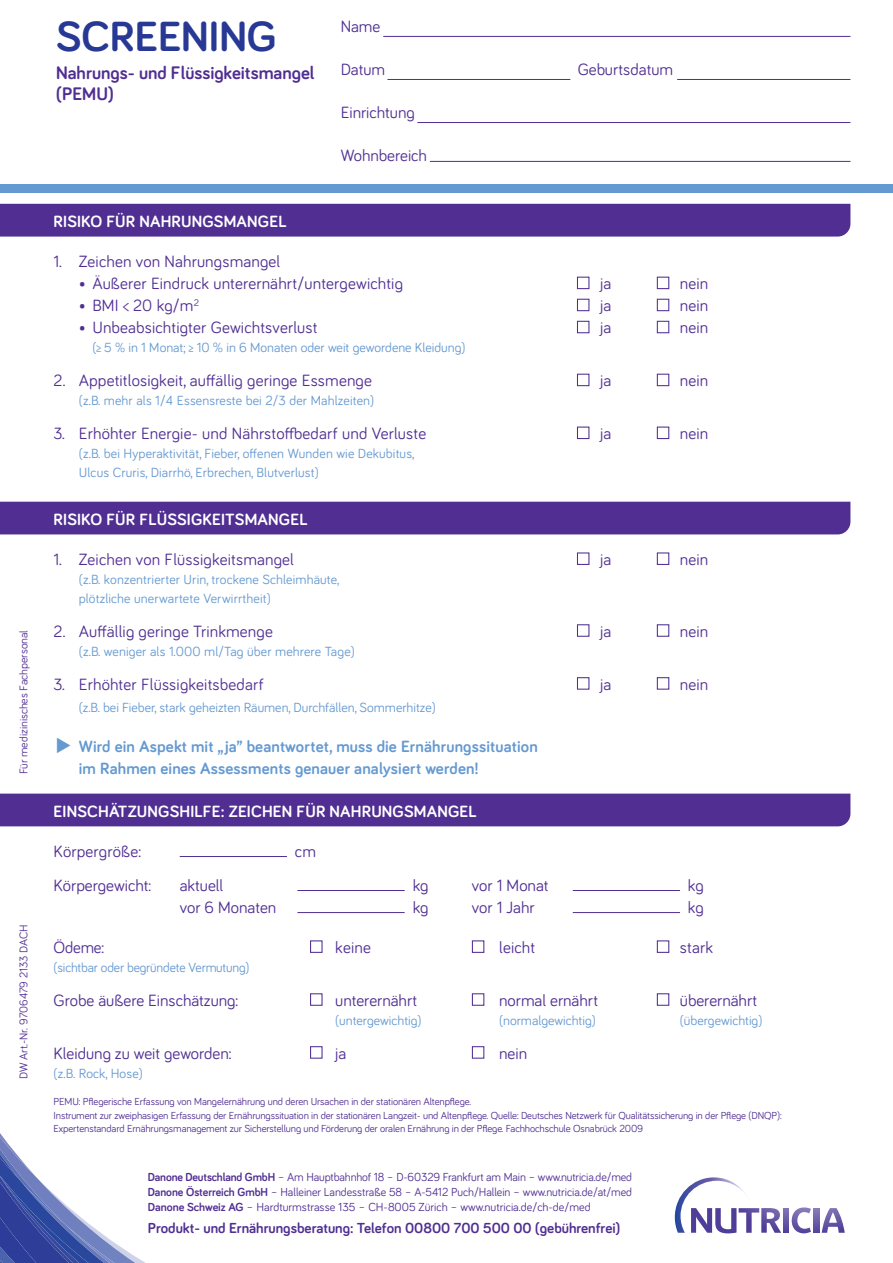
<style>
.page{position:relative;width:893px;height:1263px;background:#fff}
.page>*{position:absolute;margin:0;border:0;box-sizing:border-box;transform-origin:0 0}
.t1{font:700 43.5px "Bariol";color:#273895}
.t2{font:700 18.75px/21px "Bariol";color:#502e92}
.t3{font:16.8px "Bariol";letter-spacing:.01em;color:#502e92}
.t4{font:700 16.8px/22px "Bariol";letter-spacing:.01em;color:#6599d1}
.t5{font:700 16.8px "Bariol";letter-spacing:.01em;color:#fff}
.t6{font:700 15px "Bariol";color:#502e92}
.t7{font:13.65px/18.9px "Bariol";letter-spacing:.01em;color:#6599d1}
.t8{font:13.65px "Bariol";letter-spacing:-.01em;color:#6599d1}
.t9{font:12px/15px "Bariol";color:#502e92;text-align:justify}
.t10{font:11.55px "Bariol";color:#502e92}
.t11{font:10.5px/13.5px "Bariol";letter-spacing:-.01em;color:#502e92}
.s1{font-weight:700}
</style>
<div class="page">
<svg style="left:0;top:1133px;width:146px;height:130px"></svg>
<img style="left:21px;top:1157px;width:83px;height:106px">
<img style="left:0;top:1154px;width:21px;height:22px">
<img style="left:0;top:1176px;width:88px;height:87px">
<div style="left:0;top:184px;width:893px;height:8px;background:#6599d1"></div>
<div style="left:0;top:204px;width:850px;height:33px;background:#502e92"></div>
<div style="left:577px;top:277px;width:12px;height:12px;border:1px solid #502e92"></div>
<div style="left:657px;top:277px;width:12px;height:12px;border:1px solid #502e92"></div>
<div style="left:577px;top:299px;width:12px;height:12px;border:1px solid #502e92"></div>
<div style="left:657px;top:299px;width:12px;height:12px;border:1px solid #502e92"></div>
<div style="left:577px;top:321px;width:12px;height:12px;border:1px solid #502e92"></div>
<div style="left:657px;top:321px;width:12px;height:12px;border:1px solid #502e92"></div>
<div style="left:577px;top:374px;width:12px;height:12px;border:1px solid #502e92"></div>
<div style="left:657px;top:374px;width:12px;height:12px;border:1px solid #502e92"></div>
<div style="left:577px;top:427px;width:12px;height:12px;border:1px solid #502e92"></div>
<div style="left:657px;top:427px;width:12px;height:12px;border:1px solid #502e92"></div>
<div style="left:0;top:502px;width:850px;height:32px;background:#502e92"></div>
<div style="left:577px;top:552px;width:12px;height:13px;border:1px solid #502e92"></div>
<div style="left:657px;top:552px;width:12px;height:13px;border:1px solid #502e92"></div>
<div style="left:577px;top:624px;width:12px;height:13px;border:1px solid #502e92"></div>
<div style="left:657px;top:624px;width:12px;height:13px;border:1px solid #502e92"></div>
<div style="left:577px;top:677px;width:12px;height:13px;border:1px solid #502e92"></div>
<div style="left:657px;top:677px;width:12px;height:13px;border:1px solid #502e92"></div>
<div style="left:0;top:794px;width:850px;height:32px;background:#502e92"></div>
<hr style="left:180px;top:856px;width:107px;height:1px;background:#502e92">
<hr style="left:297px;top:890px;width:108px;height:1px;background:#502e92">
<hr style="left:573px;top:890px;width:107px;height:1px;background:#502e92">
<hr style="left:297px;top:912px;width:108px;height:1px;background:#502e92">
<hr style="left:573px;top:912px;width:107px;height:1px;background:#502e92">
<div style="left:310px;top:940px;width:13px;height:13px;border:1px solid #502e92"></div>
<div style="left:472px;top:940px;width:12px;height:13px;border:1px solid #502e92"></div>
<div style="left:657px;top:940px;width:12px;height:13px;border:1px solid #502e92"></div>
<div style="left:310px;top:993px;width:13px;height:13px;border:1px solid #502e92"></div>
<div style="left:472px;top:993px;width:12px;height:13px;border:1px solid #502e92"></div>
<div style="left:657px;top:993px;width:12px;height:13px;border:1px solid #502e92"></div>
<div style="left:310px;top:1046px;width:13px;height:13px;border:1px solid #502e92"></div>
<div style="left:472px;top:1046px;width:12px;height:13px;border:1px solid #502e92"></div>
<img style="left:750px;top:1208px;width:9px;height:25px">
<img style="left:814px;top:1208px;width:5px;height:25px">
<img style="left:822px;top:1208px;width:23px;height:25px">
<img style="left:792px;top:1207px;width:19px;height:26px">
<img style="left:783px;top:1208px;width:6px;height:25px">
<img style="left:761px;top:1208px;width:20px;height:25px">
<img style="left:675px;top:1177px;width:75px;height:56px">
<hr style="left:383px;top:36px;width:467px;height:1px;background:#502e92">
<hr style="left:387px;top:79px;width:183px;height:1px;background:#502e92">
<hr style="left:677px;top:79px;width:173px;height:1px;background:#502e92">
<hr style="left:417px;top:122px;width:433px;height:1px;background:#502e92">
<hr style="left:430px;top:161px;width:420px;height:1px;background:#502e92">
<p class="t10" style="left:16px;top:774px;width:146px;rotate:-90deg">Für medizinisches Fachpersonal</p>
<p class="t10" style="left:16px;top:1079px;width:156px;rotate:-90deg">DW Art.-Nr. 9706479 2133 DACH</p>
<h1 class="t1" style="left:56px;top:6px;width:222px">SCREENING</h1>
<p class="t2" style="left:56px;top:62px;width:260px">Nahrungs- und Flüssigkeitsmangel (PEMU)</p>
<p class="t5" style="left:54px;top:210px;width:234px">RISIKO FÜR NAHRUNGSMANGEL</p>
<p class="t3" style="left:341px;top:15px;width:41px">Name</p>
<p class="t3" style="left:341px;top:58px;width:46px">Datum</p>
<p class="t3" style="left:578px;top:58px;width:97px">Geburtsdatum</p>
<p class="t3" style="left:341px;top:101px;width:76px">Einrichtung</p>
<p class="t3" style="left:341px;top:144px;width:88px">Wohnbereich</p>
<p class="t3" style="left:54px;top:250px;width:228px">1. Zeichen von Nahrungsmangel</p>
<p class="t3" style="left:79px;top:272px;width:326px">• Äußerer Eindruck unterernährt/untergewichtig</p>
<p class="t3" style="left:600px;top:272px;width:13px">ja</p>
<p class="t3" style="left:680px;top:272px;width:30px">nein</p>
<p class="t3" style="left:79px;top:294px;width:122px">• BMI &lt; 20 kg/m<sup>2</sup></p>
<p class="t3" style="left:600px;top:294px;width:13px">ja</p>
<p class="t3" style="left:680px;top:294px;width:30px">nein</p>
<p class="t3" style="left:79px;top:316px;width:240px">• Unbeabsichtigter Gewichtsverlust</p>
<p class="t3" style="left:600px;top:316px;width:13px">ja</p>
<p class="t3" style="left:680px;top:316px;width:30px">nein</p>
<p class="t7" style="left:92px;top:337px;width:375px">(≥ 5 % in 1 Monat; ≥ 10 % in 6 Monaten oder weit gewordene Kleidung)</p>
<p class="t3" style="left:54px;top:369px;width:320px">2. Appetitlosigkeit, auffällig geringe Essmenge</p>
<p class="t3" style="left:600px;top:369px;width:13px">ja</p>
<p class="t3" style="left:680px;top:369px;width:30px">nein</p>
<p class="t7" style="left:79px;top:390px;width:297px">(z.B. mehr als 1/4 Essensreste bei 2/3 der Mahlzeiten)</p>
<p class="t3" style="left:54px;top:422px;width:374px">3. Erhöhter Energie- und Nährstoffbedarf und Verluste</p>
<p class="t3" style="left:600px;top:422px;width:13px">ja</p>
<p class="t3" style="left:680px;top:422px;width:30px">nein</p>
<p class="t7" style="left:79px;top:443px;width:337px">(z.B. bei Hyperaktivität, Fieber, offenen Wunden wie Dekubitus,<br>Ulcus Cruris, Diarrhö, Erbrechen, Blutverlust)</p>
<p class="t5" style="left:54px;top:507px;width:255px">RISIKO FÜR FLÜSSIGKEITSMANGEL</p>
<p class="t3" style="left:54px;top:548px;width:242px">1. Zeichen von Flüssigkeitsmangel</p>
<p class="t3" style="left:600px;top:548px;width:13px">ja</p>
<p class="t3" style="left:680px;top:548px;width:30px">nein</p>
<p class="t7" style="left:79px;top:569px;width:262px">(z.B. konzentrierter Urin, trockene Schleimhäute, plötzliche unerwartete Verwirrtheit)</p>
<p class="t3" style="left:54px;top:620px;width:221px">2. Auffällig geringe Trinkmenge</p>
<p class="t3" style="left:600px;top:620px;width:13px">ja</p>
<p class="t3" style="left:680px;top:620px;width:30px">nein</p>
<p class="t7" style="left:79px;top:641px;width:277px">(z.B. weniger als 1.000 ml/Tag über mehrere Tage)</p>
<p class="t3" style="left:54px;top:673px;width:211px">3. Erhöhter Flüssigkeitsbedarf</p>
<p class="t3" style="left:600px;top:673px;width:13px">ja</p>
<p class="t3" style="left:680px;top:673px;width:30px">nein</p>
<p class="t7" style="left:79px;top:697px;width:358px">(z.B. bei Fieber, stark geheizten Räumen, Durchfällen, Sommerhitze)</p>
<p class="t4" style="left:79px;top:734px;width:460px">Wird ein Aspekt mit „ja” beantwortet, muss die Ernährungssituation im Rahmen eines Assessments genauer analysiert werden!</p>
<p class="t5" style="left:54px;top:799px;width:425px">EINSCHÄTZUNGSHILFE: ZEICHEN FÜR NAHRUNGSMANGEL</p>
<p class="t3" style="left:54px;top:840px;width:89px">Körpergröße:</p>
<p class="t3" style="left:295px;top:840px;width:22px">cm</p>
<p class="t3" style="left:54px;top:874px;width:99px">Körpergewicht:</p>
<p class="t3" style="left:180px;top:874px;width:45px">aktuell</p>
<p class="t3" style="left:413px;top:874px;width:17px">kg</p>
<p class="t3" style="left:472px;top:874px;width:78px">vor 1 Monat</p>
<p class="t3" style="left:688px;top:874px;width:17px">kg</p>
<p class="t3" style="left:180px;top:896px;width:98px">vor 6 Monaten</p>
<p class="t3" style="left:413px;top:896px;width:17px">kg</p>
<p class="t3" style="left:472px;top:896px;width:64px">vor 1 Jahr</p>
<p class="t3" style="left:688px;top:896px;width:17px">kg</p>
<p class="t3" style="left:54px;top:936px;width:52px">Ödeme:</p>
<p class="t3" style="left:335px;top:936px;width:37px">keine</p>
<p class="t3" style="left:499px;top:936px;width:37px">leicht</p>
<p class="t3" style="left:680px;top:936px;width:35px">stark</p>
<p class="t8" style="left:54px;top:958px;width:197px">(sichtbar oder begründete Vermutung)</p>
<p class="t3" style="left:54px;top:989px;width:186px">Grobe äußere Einschätzung:</p>
<p class="t3" style="left:335px;top:989px;width:84px">unterernährt</p>
<p class="t3" style="left:499px;top:989px;width:100px">normal ernährt</p>
<p class="t3" style="left:680px;top:989px;width:79px">überernährt</p>
<p class="t7" style="left:335px;top:1010px;width:88px">(untergewichtig)</p>
<p class="t7" style="left:499px;top:1010px;width:98px">(normalgewichtig)</p>
<p class="t7" style="left:680px;top:1010px;width:84px">(übergewichtig)</p>
<p class="t3" style="left:54px;top:1041px;width:179px">Kleidung zu weit geworden:</p>
<p class="t3" style="left:335px;top:1041px;width:13px">ja</p>
<p class="t3" style="left:499px;top:1041px;width:29px">nein</p>
<p class="t7" style="left:54px;top:1063px;width:91px">(z.B. Rock, Hose)</p>
<p class="t11" style="left:54px;top:1094px;width:730px">PEMU: Pflegerische Erfassung von Mangelernährung und deren Ursachen in der stationären Altenpflege.<br>Instrument zur zweiphasigen Erfassung der Ernährungssituation in der stationären Langzeit- und Altenpflege. Quelle: Deutsches Netzwerk für Qualitätssicherung in der Pflege (DNQP):<br>Expertenstandard Ernährungsmanagement zur Sicherstellung und Förderung der oralen Ernährung in der Pflege. Fachhochschule Osnabrück 2009</p>
<p class="t9" style="left:148px;top:1168px;width:486px"><span class="s1">Danone Deutschland GmbH</span> – Am Hauptbahnhof 18 – D-60329 Frankfurt am Main – www.nutricia.de/med <span class="s1">Danone Österreich GmbH</span> – Halleiner Landesstraße 58 – A-5412 Puch/Hallein – www.nutricia.de/at/med <span class="s1">Danone Schweiz AG</span> – Hardturmstrasse 135 – CH-8005 Zürich – www.nutricia.de/ch-de/med</p>
<p class="t6" style="left:148px;top:1218px;width:474px">Produkt- und Ernährungsberatung: Telefon 00800 700 500 00 (gebührenfrei)</p>
</div>
